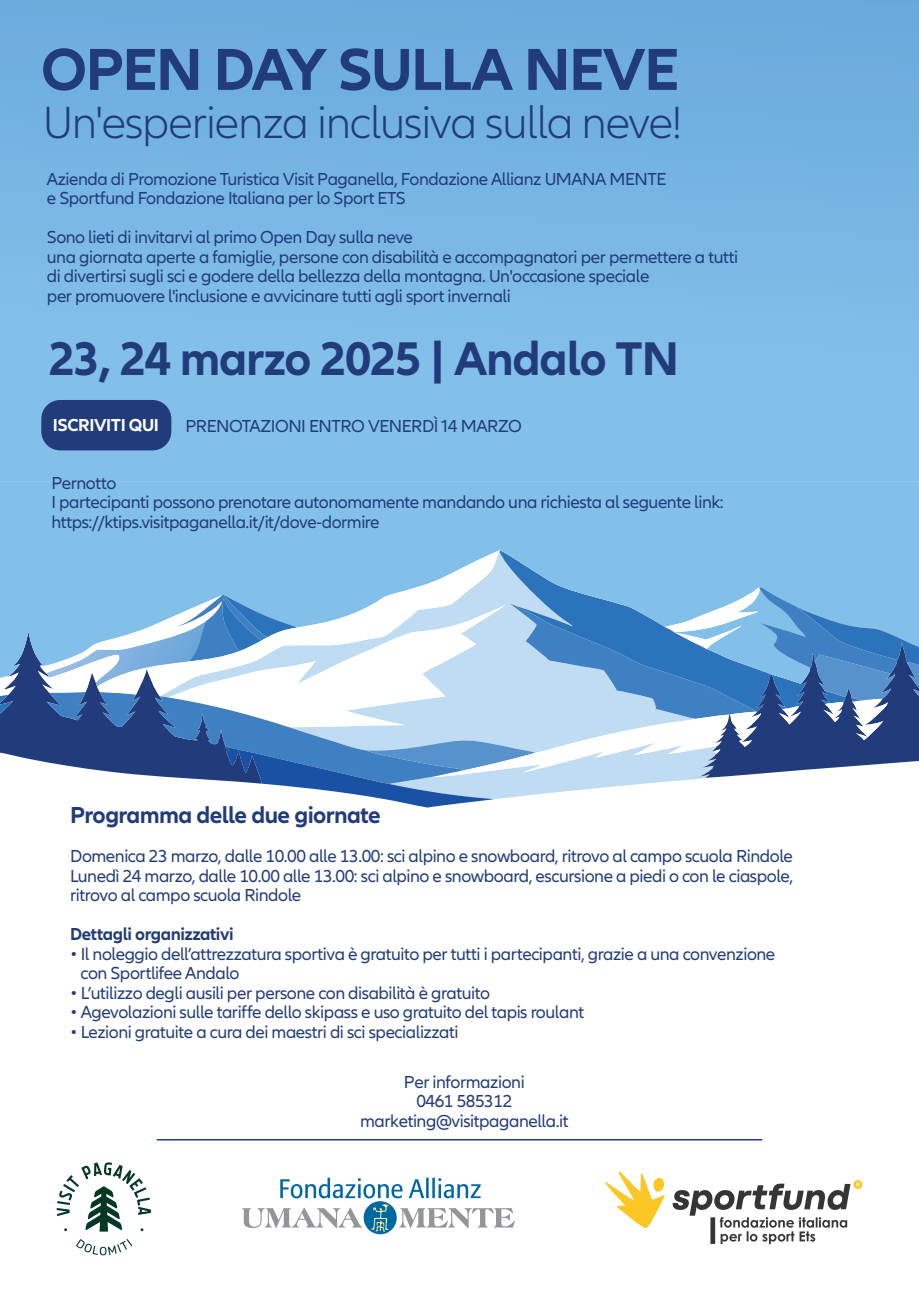
<style>
.page{position:relative;width:919px;height:1289px;background:#fff}
.page>*{position:absolute;margin:0;border:0;box-sizing:border-box;transform-origin:0 0}
.t1{font:700 61.35px "Allianz Neo";letter-spacing:-.025em;color:#223c7b}
.t2{font:700 48.9px "Allianz Neo";letter-spacing:-.025em;color:#223c7b}
.t3{font:300 46.8px "Allianz Neo";letter-spacing:-.025em;color:#223c7b}
.t4{font:700 24px "Allianz Neo";letter-spacing:-.025em;color:#223c7b}
.t5{font:18px/19.5px "Allianz Neo";letter-spacing:-.025em;color:#223c7b}
.t6{font:700 18px "Allianz Neo";letter-spacing:-.025em;color:#223c7b}
.t7{font:700 18px "Allianz Neo";letter-spacing:-.025em;color:#fff}
</style>
<div class="page">
<div style="left:0;top:0;width:918px;height:481px;background:linear-gradient(to right,#7ab8e4,#78b6e4)"></div>
<div style="left:0;top:481px;width:918px;height:69px;background:#82c0e9"></div>
<svg style="left:0;top:550px;width:918px;height:257px"></svg>
<div style="left:41px;top:400px;width:130px;height:50px;background:#223c7b;border-radius:19px"></div>
<svg style="left:76px;top:1239px;width:56px;height:16px"></svg>
<svg style="left:57px;top:1162px;width:94px;height:69px"></svg>
<svg style="left:605px;top:1171px;width:60px;height:57px"></svg>
<svg style="left:672px;top:1180px;width:190px;height:63px"></svg>
<svg style="left:363px;top:1201px;width:33px;height:33px"></svg>
<svg style="left:242px;top:1177px;width:273px;height:54px"></svg>
<hr style="left:157px;top:1138px;width:605px;height:2px;background:#223c7b">
<h1 class="t1" style="left:41px;top:34px;width:640px">OPEN DAY SULLA NEVE</h1>
<h3 class="t3" style="left:43px;top:96px;width:640px">Un'esperienza inclusiva sulla neve!</h3>
<p class="t5" style="left:47px;top:169px;width:621px">Azienda di Promozione Turistica Visit Paganella, Fondazione Allianz UMANA MENTE e Sportfund Fondazione Italiana per lo Sport ETS</p>
<p class="t5" style="left:47px;top:228px;width:692px">Sono lieti di invitarvi al primo Open Day sulla neve<br>una giornata aperte a famiglie, persone con disabilità e accompagnatori per permettere a tutti di divertirsi sugli sci e godere della bellezza della montagna. Un'occasione speciale<br>per promuovere l'inclusione e avvicinare tutti agli sport invernali</p>
<h2 class="t2" style="left:49px;top:330px;width:631px">23, 24 marzo 2025 | Andalo TN</h2>
<p class="t7" style="left:53px;top:414px;width:107px">ISCRIVITI QUI</p>
<p class="t5" style="left:185px;top:416px;width:338px">PRENOTAZIONI ENTRO VENERDÌ 14 MARZO</p>
<p class="t5" style="left:51px;top:473px;width:673px">Pernotto<br>I partecipanti possono prenotare autonomamente mandando una richiesta al seguente link: https://ktips.visitpaganella.it/it/dove-dormire</p>
<h3 class="t4" style="left:70px;top:801px;width:312px">Programma delle due giornate</h3>
<p class="t5" style="left:70px;top:847px;width:724px;text-align:justify">Domenica 23 marzo, dalle 10.00 alle 13.00: sci alpino e snowboard, ritrovo al campo scuola Rindole Lunedì 24 marzo, dalle 10.00 alle 13.00: sci alpino e snowboard, escursione a piedi o con le ciaspole, ritrovo al campo scuola Rindole</p>
<p class="t6" style="left:70px;top:923px;width:165px">Dettagli organizzativi</p>
<p class="t5" style="left:81px;top:944px;width:696px;text-indent:-11px">• Il noleggio dell’attrezzatura sportiva è gratuito per tutti i partecipanti, grazie a una convenzione con Sportlifee Andalo</p>
<p class="t5" style="left:70px;top:983px;width:421px">• L’utilizzo degli ausili per persone con disabilità è gratuito</p>
<p class="t5" style="left:70px;top:1003px;width:515px">• Agevolazioni sulle tariffe dello skipass e uso gratuito del tapis roulant</p>
<p class="t5" style="left:70px;top:1022px;width:390px">• Lezioni gratuite a cura dei maestri di sci specializzati</p>
<p class="t5" style="left:360px;top:1072px;width:210px;text-align:center">Per informazioni<br>0461 585312 marketing@visitpaganella.it</p>
</div>
